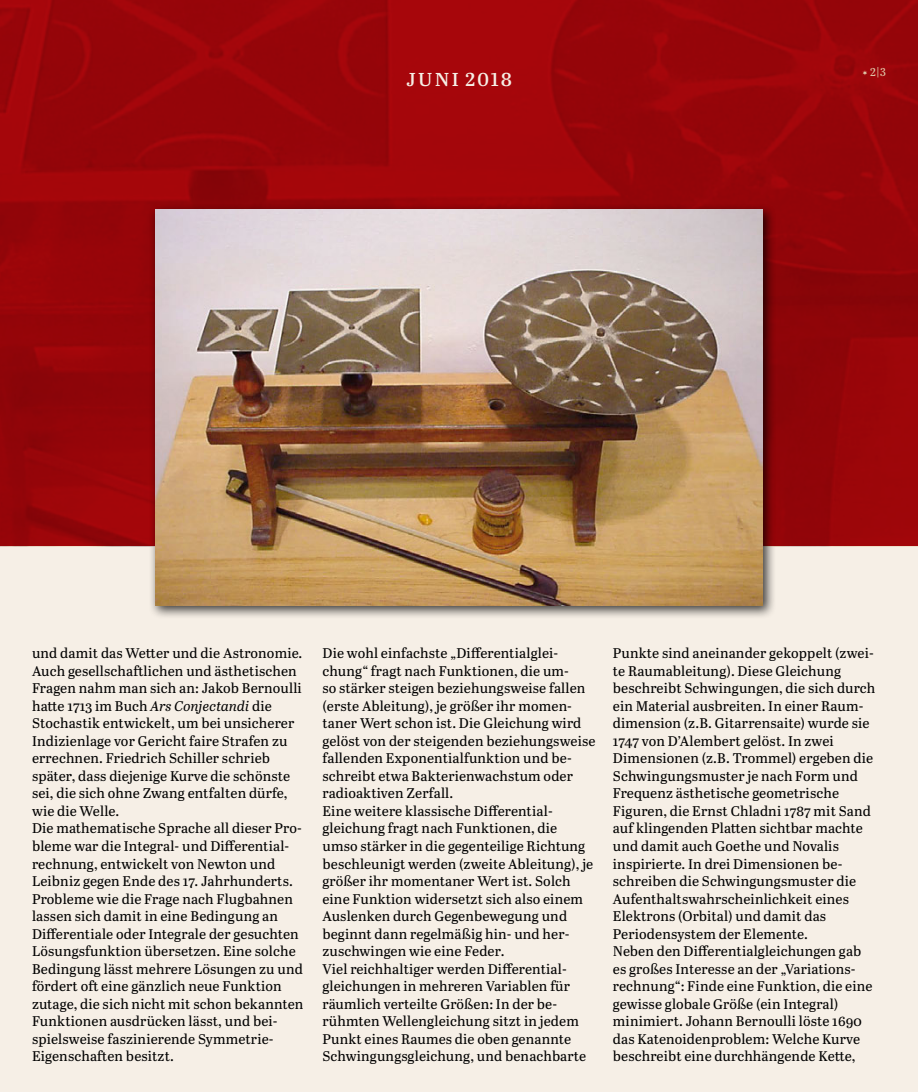
<style>
.page{position:relative;width:918px;height:1092px;background:#fff}
.page>*{position:absolute;margin:0;border:0;box-sizing:border-box;transform-origin:0 0}
.t1{font:24.5px "Abril Text";letter-spacing:.07em;color:#f6efe6}
.t2{font:14px/17.5px "Abril Text";letter-spacing:.01em;color:#000}
.t3{font:11.38px "Abril Text";color:#e0ccac}
.s1{font-style:italic}
</style>
<div class="page">
<div style="left:0;top:0;width:918px;height:1091px;background:#f6efe6"></div>
<svg style="left:0;top:0;width:918px;height:546px;background:#980509"></svg>
<div style="left:149px;top:203px;width:627px;height:415px;background:#000;opacity:.75"></div>
<img style="left:155px;top:209px;width:608px;height:396px">
<h1 class="t1" style="left:406px;top:60px;width:107px">juni 2018</h1>
<p class="t3" style="left:862px;top:64px;width:25px">2 2|3</p>
<p class="t2" style="left:32px;top:644px;width:273px">und damit das Wetter und die Astronomie.<br>Auch gesellschaftlichen und ästhetischen Fragen nahm man sich an: Jakob Bernoulli hatte 1713 im Buch <span class="s1">Ars Conjectandi</span> die Stochastik entwickelt, um bei unsicherer Indizienlage vor Gericht faire Strafen zu errechnen. Friedrich Schiller schrieb später, dass diejenige Kurve die schönste sei, die sich ohne Zwang entfalten dürfe, wie die Welle.<br>Die mathematische Sprache all dieser Pro-- bleme war die Integral- und Differential&shy;rechnung, entwickelt von Newton und Leibniz gegen Ende des 17. Jahrhunderts.<br>Probleme wie die Frage nach Flugbahnen lassen sich damit in eine Bedingung an Differentiale oder Integrale der gesuchten Lösungsfunktion übersetzen. Eine solche Bedingung lässt mehrere Lösungen zu und fördert oft eine gänzlich neue Funktion zutage, die sich nicht mit schon bekannten Funktionen ausdrücken lässt, und bei-- spielsweise faszinierende Symmetrie-- Eigenschaften besitzt.</p>
<p class="t2" style="left:322px;top:644px;width:274px">Die wohl einfachste „Differentialglei&shy;chung“ fragt nach Funktionen, die um--<br>so stärker steigen beziehungsweise fallen (erste Ableitung), je größer ihr momen&shy;taner Wert schon ist. Die Gleichung wird gelöst von der steigenden beziehungsweise fallenden Exponentialfunktion und be-- schreibt etwa Bakterienwachstum oder radioaktiven Zerfall.<br>Eine weitere klassische Differential&shy;gleichung fragt nach Funktionen, die umso stärker in die gegenteilige Richtung beschleunigt werden (zweite Ableitung), je größer ihr momentaner Wert ist. Solch eine Funktion widersetzt sich also einem Auslenken durch Gegenbewegung und beginnt dann regelmäßig hin- und her-- zuschwingen wie eine Feder.<br>Viel reichhaltiger werden Differential&shy;gleichungen in mehreren Variablen für räumlich verteilte Größen: In der be-- rühmten Wellengleichung sitzt in jedem Punkt eines Raumes die oben genannte Schwingungsgleichung, und benachbarte</p>
<p class="t2" style="left:613px;top:644px;width:264px">Punkte sind aneinander gekoppelt (zwei&shy;te Raumableitung). Diese Gleichung beschreibt Schwingungen, die sich durch ein Material ausbreiten. In einer Raum-- dimension (z.B. Gitarrensaite) wurde sie 1747 von D’Alembert gelöst. In zwei Dimensionen (z.B. Trommel) ergeben die Schwingungsmuster je nach Form und Frequenz ästhetische geometrische Figuren, die Ernst Chladni 1787 mit Sand auf klingenden Platten sichtbar machte und damit auch Goethe und Novalis inspirierte. In drei Dimensionen be-- schreiben die Schwingungsmuster die Aufenthaltswahrscheinlichkeit eines Elektrons (Orbital) und damit das Periodensystem der Elemente.<br>Neben den Differentialgleichungen gab es großes Interesse an der „Variations&shy;rechnung“: Finde eine Funktion, die eine gewisse globale Größe (ein Integral) minimiert. Johann Bernoulli löste 1690 das Katenoidenproblem: Welche Kurve beschreibt eine durchhängende Kette,</p>
</div>
